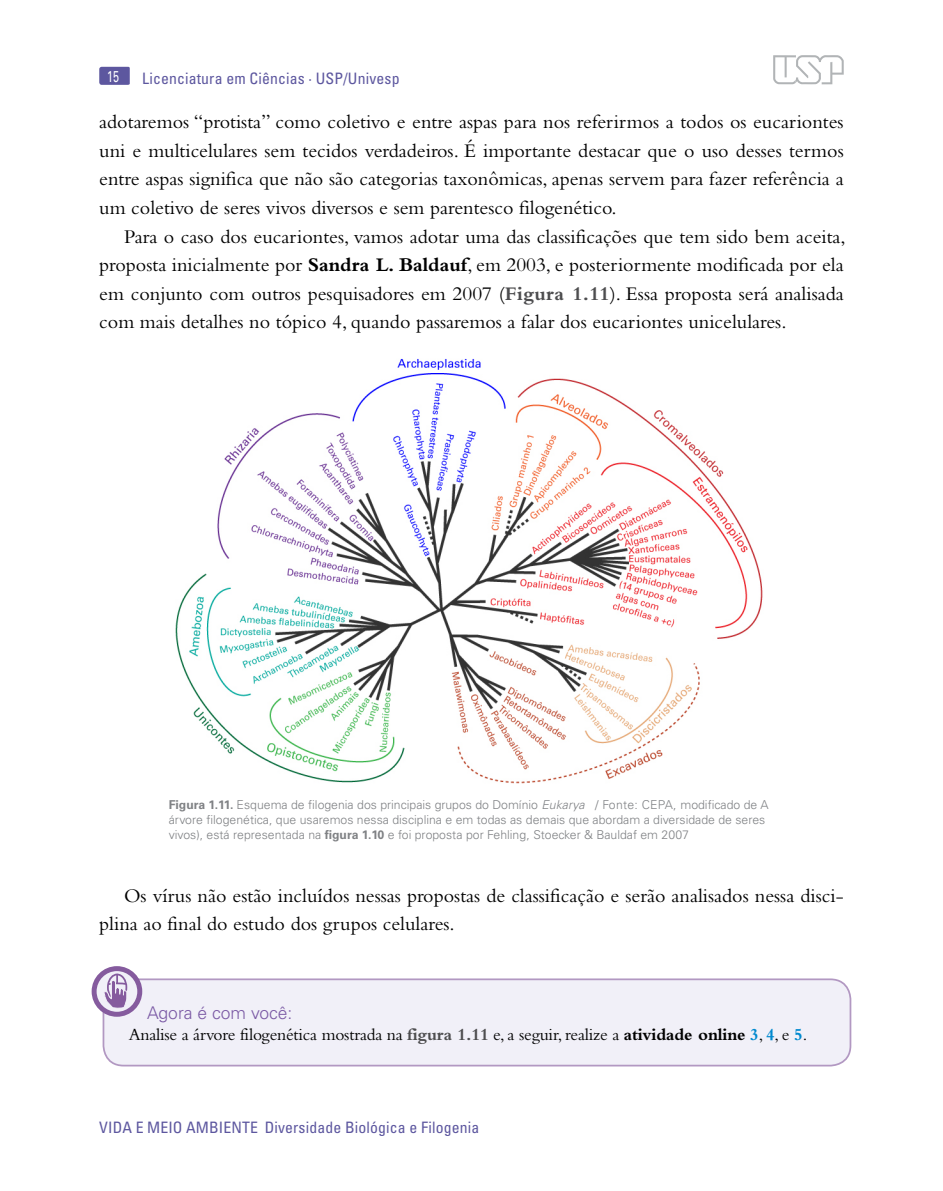
<style>
.page{position:relative;width:943px;height:1191px;background:#fff}
.page>*{position:absolute;margin:0;border:0;box-sizing:border-box;transform-origin:0 0}
.t1{font:20.12px/28.7px "Bembo";color:#000;text-align:justify}
.t2{font:17.5px "Bembo";letter-spacing:-.01em;color:#000}
.t3{font:300 17.5px "Univers";color:#7b5aa5}
.t4{font:condensed 15.75px "Univers";letter-spacing:.01em;color:#5d579f}
.t5{font:15.75px "Univers";color:#fff;scale:.69 1}
.t6{font:300 12.25px/14.7px "Univers";color:#808285}
.s1{font-weight:700}
.s2{font-weight:700;color:#4d4d4f}
.s3{font-style:italic}
.s4{font-weight:700;color:#0089cf}
</style>
<div class="page">
<div style="left:99px;top:67px;width:31px;height:18px;background:#5d579f;border-radius:2px"></div>
<svg style="left:773px;top:55px;width:70px;height:29px"></svg>
<img style="left:175px;top:358px;width:588px;height:426px">
<svg style="left:101px;top:977px;width:751px;height:90px"></svg>
<svg style="left:94px;top:968px;width:46px;height:46px"></svg>
<div style="left:92px;top:966px;width:50px;height:50px;border:5px solid #855b9e;border-radius:50%"></div>
<svg style="left:103px;top:972px;width:25px;height:37px"></svg>
<p class="t5" style="left:107px;top:67px;width:19px">15</p>
<p class="t4" style="left:142px;top:69px;width:259px">Licenciatura em Ciências · USP/Univesp</p>
<p class="t1" style="left:99px;top:107px;width:746px">adotaremos “protista” como coletivo e entre aspas para nos referirmos a todos os eucariontes uni e multicelulares sem tecidos verdadeiros. É importante destacar que o uso desses termos entre aspas significa que não são categorias taxonômicas, apenas servem para fazer referência a um coletivo de seres vivos diversos e sem parentesco filogenético.</p>
<p class="t1" style="left:99px;top:221px;width:748px;text-indent:25px">Para o caso dos eucariontes, vamos adotar uma das classificações que tem sido bem aceita, proposta inicialmente por <span class="s1">Sandra L. Baldauf</span>, em 2003, e posteriormente modificada por ela em conjunto com outros pesquisadores em 2007 (<span class="s2">Figura 1.11</span>). Essa proposta será analisada com mais detalhes no tópico 4, quando passaremos a falar dos eucariontes unicelulares.</p>
<p class="t6" style="left:169px;top:797px;width:601px"><span class="s1">Figura 1.11.</span> Esquema de filogenia dos principais grupos do Domínio <span class="s3">Eukarya</span> / Fonte: CEPA, modificado de A árvore filogenética, que usaremos nessa disciplina e em todas as demais que abordam a diversidade de seres vivos), está representada na <span class="s1">figura 1.10</span> e foi proposta por Fehling, Stoecker &amp; Bauldaf em 2007</p>
<p class="t1" style="left:99px;top:880px;width:746px;text-indent:25px">Os vírus não estão incluídos nessas propostas de classificação e serão analisados nessa disci&shy;plina ao final do estudo dos grupos celulares.</p>
<p class="t3" style="left:147px;top:1002px;width:147px">Agora é com você:</p>
<p class="t2" style="left:129px;top:1024px;width:680px">Analise a árvore filogenética mostrada na <span class="s2">figura 1.11</span> e, a seguir, realize a <span class="s1">atividade online</span> <span class="s4">3</span>, <span class="s4">4</span>, e <span class="s4">5</span>.</p>
<p class="t4" style="left:99px;top:1117px;width:10px">VIDA</p>
<p class="t4" style="left:136px;top:1117px;width:21px">E MEIO</p>
<p class="t4" style="left:186px;top:1117px;width:42px">AMBIENTE</p>
<p class="t4" style="left:265px;top:1117px;width:216px">Diversidade Biológica e Filogenia</p>
</div>
